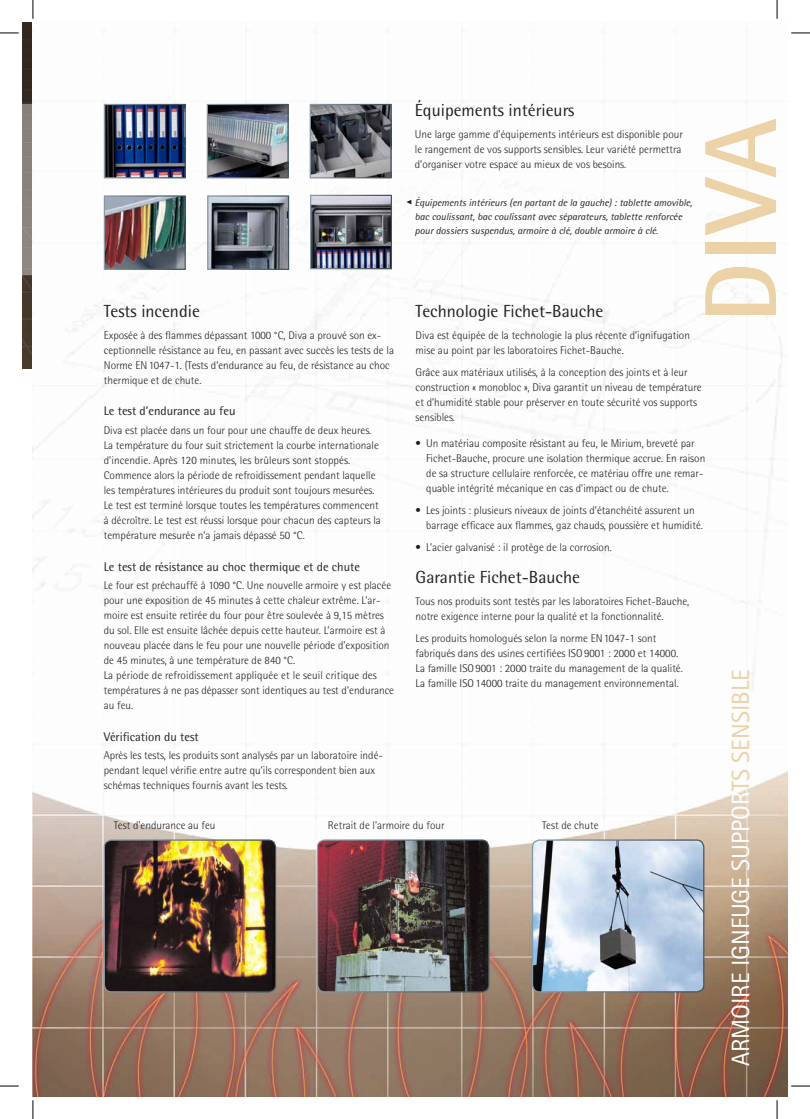
<style>
.page{position:relative;width:810px;height:1119px;background:#fff}
.page>*{position:absolute;margin:0;border:0;box-sizing:border-box;transform-origin:0 0}
.t1{font:700 102.5px "Rotis Semi Sans Std";color:#ecd2a7}
.t2{font:25px "Rotis Sans Serif Std";color:#fff}
.t3{font:17.5px "Rotis Semi Sans Std";color:#231f20}
.t4{font:12.5px "Rotis Semi Sans Std";color:#231f20}
.t5{font:300 11.25px/15px "Rotis Semi Sans Std";color:#231f20}
.t6{font:italic 10px/13.8px "Rotis Semi Sans Std";color:#231f20}
.s1{color:#ecd2a7}
</style>
<div class="page">
<img style="left:22px;top:22px;width:10px;height:346px">
<div style="left:22px;top:104px;width:10px;height:171px;background:#89847d"></div>
<img style="left:33px;top:100px;width:755px;height:996px">
<img style="left:104px;top:839px;width:172px;height:152px;border-radius:7px">
<div style="left:104px;top:839px;width:172px;height:153px;border:1px solid #fff;border-radius:7px"></div>
<img style="left:533px;top:839px;width:171px;height:152px;border-radius:7px">
<div style="left:532px;top:839px;width:172px;height:153px;border:1px solid #fff;border-radius:7px"></div>
<img style="left:318px;top:839px;width:171px;height:152px;border-radius:7px">
<div style="left:317px;top:839px;width:172px;height:153px;border:1px solid #fff;border-radius:7px"></div>
<img style="left:209px;top:197px;width:78px;height:71px">
<img style="left:312px;top:106px;width:78px;height:70px">
<img style="left:106px;top:106px;width:78px;height:70px">
<img style="left:106px;top:197px;width:78px;height:71px">
<img style="left:209px;top:106px;width:78px;height:70px">
<svg style="left:406px;top:200px;width:5px;height:4px"></svg>
<img style="left:312px;top:197px;width:78px;height:70px">
<svg style="left:0;top:32px;width:19px;height:2px"></svg>
<svg style="left:791px;top:32px;width:19px;height:2px"></svg>
<svg style="left:0;top:1085px;width:19px;height:1px"></svg>
<svg style="left:791px;top:1085px;width:19px;height:1px"></svg>
<svg style="left:32px;top:0;width:2px;height:19px"></svg>
<svg style="left:32px;top:1100px;width:2px;height:18px"></svg>
<svg style="left:776px;top:0;width:2px;height:19px"></svg>
<svg style="left:776px;top:1100px;width:2px;height:18px"></svg>
<h3 class="t3" style="left:415px;top:100px;width:161px">Équipements intérieurs</h3>
<p class="t5" style="left:415px;top:127px;width:270px">Une large gamme d’équipements intérieurs est disponible pour le rangement de vos supports sensibles. Leur variété permettra d’organiser votre espace au mieux de vos besoins.</p>
<p class="t6" style="left:415px;top:195px;width:279px">Équipements intérieurs (en partant de la gauche) : tablette amovible, bac coulissant, bac coulissant avec séparateurs, tablette renforcée pour dossiers suspendus, armoire à clé, double armoire à clé.</p>
<h1 class="t1" style="left:678px;top:323px;width:207px;rotate:-90deg">DIVA</h1>
<h3 class="t3" style="left:104px;top:300px;width:98px">Tests incendie</h3>
<p class="t5" style="left:104px;top:327px;width:292px">Exposée à des flammes dépassant 1000 °C, Diva a prouvé son ex&shy;ceptionnelle résistance au feu, en passant avec succès les tests de la Norme EN1047-1. (Tests d’endurance au feu, de résistance au choc thermique et de chute.</p>
<p class="t4" style="left:104px;top:404px;width:133px">Le test d’endurance au feu</p>
<p class="t5" style="left:104px;top:422px;width:279px">Diva est placée dans un four pour une chauffe de deux heures.<br>La température du four suit strictement la courbe internationale d’incendie. Après 120 minutes, les brûleurs sont stoppés.<br>Commence alors la période de refroidissement pendant laquelle les températures intérieures du produit sont toujours mesurées.<br>Le test est terminé lorsque toutes les températures commencent à décroître. Le test est réussi lorsque pour chacun des capteurs la température mesurée n’a jamais dépassé 50 °C.</p>
<p class="t4" style="left:104px;top:559px;width:258px">Le test de résistance au choc thermique et de chute</p>
<p class="t5" style="left:104px;top:577px;width:292px">Le four est préchauffé à 1090 °C. Une nouvelle armoire y est placée pour une exposition de 45 minutes à cette chaleur extrême. L’ar&shy;moire est ensuite retirée du four pour être soulevée à 9,15 mètres du sol. Elle est ensuite lâchée depuis cette hauteur. L’armoire est à nouveau placée dans le feu pour une nouvelle période d’exposition de 45 minutes, à une température de 840 °C.<br>La période de refroidissement appliquée et le seuil critique des températures à ne pas dépasser sont identiques au test d’endurance au feu.</p>
<p class="t4" style="left:104px;top:729px;width:96px">Vérification du test</p>
<p class="t5" style="left:104px;top:747px;width:281px">Après les tests, les produits sont analysés par un laboratoire indé&shy;pendant lequel vérifie entre autre qu’ils correspondent bien aux schémas techniques fournis avant les tests.</p>
<h3 class="t3" style="left:416px;top:300px;width:189px">Technologie Fichet-Bauche</h3>
<p class="t5" style="left:416px;top:327px;width:276px">Diva est équipée de la technologie la plus récente d’ignifugation mise au point par les laboratoires Fichet-Bauche.</p>
<p class="t5" style="left:416px;top:364px;width:288px">Grâce aux matériaux utilisés, à la conception des joints et à leur construction « monobloc », Diva garantit un niveau de température et d’humidité stable pour préserver en toute sécurité vos supports sensibles.</p>
<p class="t5" style="left:426px;top:435px;width:281px;text-indent:-11px">• Un matériau composite résistant au feu, le Mirium, breveté par Fichet-Bauche, procure une isolation thermique accrue. En raison de sa structure cellulaire renforcée, ce matériau offre une remar&shy;quable intégrité mécanique en cas d'impact ou de chute.</p>
<p class="t5" style="left:426px;top:502px;width:278px;text-indent:-11px">• Les joints : plusieurs niveaux de joints d’étanchéité assurent un barrage efficace aux flammes, gaz chauds, poussière et humidité.</p>
<p class="t5" style="left:416px;top:539px;width:198px">• L’acier galvanisé : il protège de la corrosion.</p>
<h3 class="t3" style="left:416px;top:566px;width:166px">Garantie Fichet-Bauche</h3>
<p class="t5" style="left:416px;top:593px;width:275px">Tous nos produits sont testés par les laboratoires Fichet-Bauche, notre exigence interne pour la qualité et la fonctionnalité.</p>
<p class="t5" style="left:416px;top:630px;width:269px">Les produits homologués selon la norme EN1047-1 sont fabriqués dans des usines certifiées ISO9001 : 2000 et 14000.<br>La famille ISO9001 : 2000 traite du management de la qualité.<br>La famille ISO14000 traite du management environnemental.</p>
<h2 class="t2" style="left:726px;top:1065px;width:398px;rotate:-90deg">ARMOIRE IGNFUGE SUPPOR<span class="s1">TS SENSIBLE</span></h2>
<p class="t5" style="left:114px;top:817px;width:103px">Test d'endurance au feu</p>
<p class="t5" style="left:328px;top:817px;width:118px">Retrait de l'armoire du four</p>
<p class="t5" style="left:542px;top:817px;width:58px">Test de chute</p>
</div>
